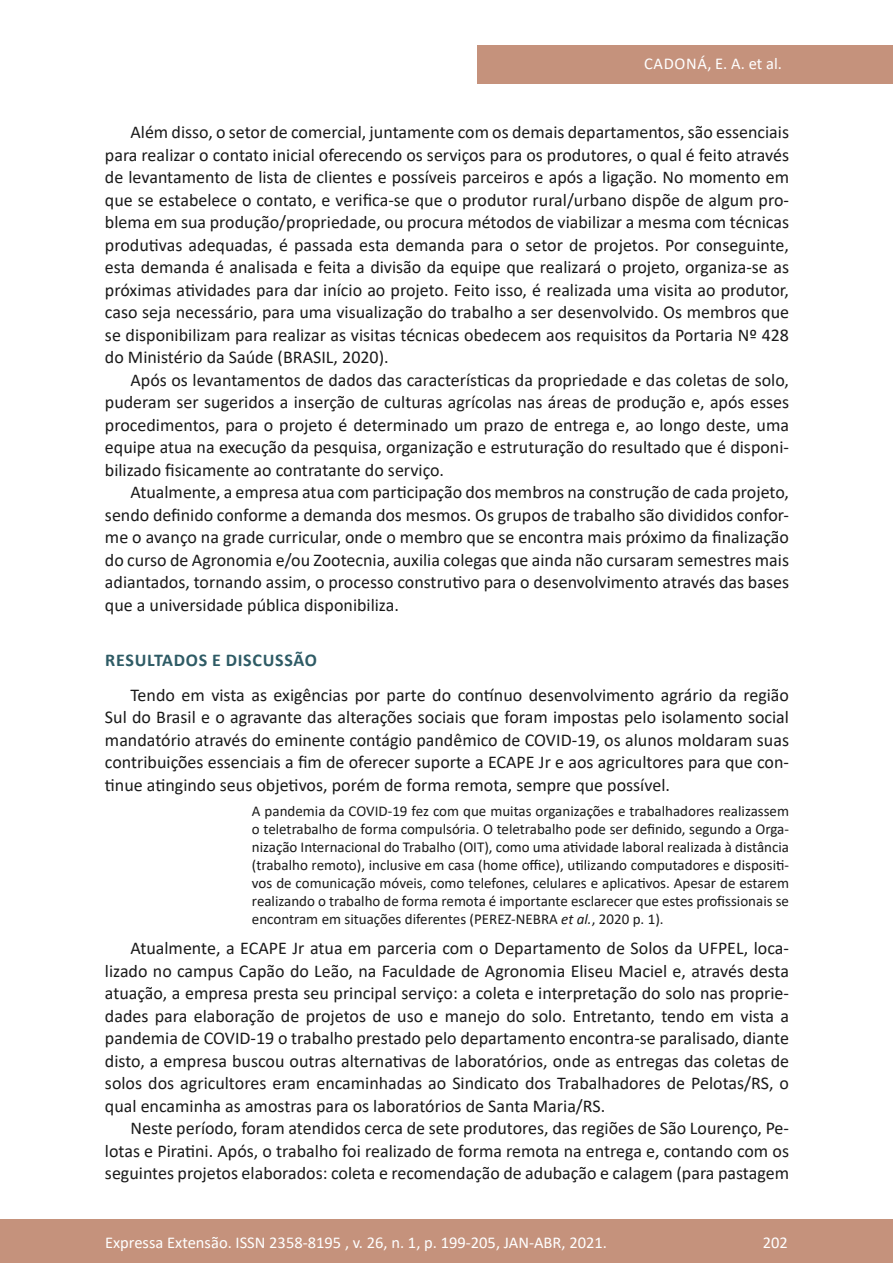
<style>
.page{position:relative;width:893px;height:1263px;background:#fff}
.page>*{position:absolute;margin:0;border:0;box-sizing:border-box;transform-origin:0 0}
.texto{font:18px/22.5px "Calibri";color:#1a1a1a;text-align:justify}
.subtitulo{font:700 18px "Calibri";letter-spacing:.04em;color:#2e5b65}
.t1{font:16.5px "Calibri";color:#fff}
.t2{font:16.5px "Calibri";letter-spacing:.04em;color:#fff}
.citação{font:15px/18px "Calibri";color:#1a1a1a;text-align:justify}
.s1{font-style:italic}
</style>
<div class="page">
<div style="left:0;top:1219px;width:893px;height:44px;background:#c5927c"></div>
<div style="left:477px;top:45px;width:416px;height:39px;background:#c5927c"></div>
<p class="t2" style="left:644px;top:52px;width:139px">CADONÁ, E. A. et al.</p>
<p class="texto" style="left:105px;top:120px;width:686px;text-indent:26px">Além disso, o setor de comercial, juntamente com os demais departamentos, são essenciais para realizar o contato inicial oferecendo os serviços para os produtores, o qual é feito através de levantamento de lista de clientes e possíveis parceiros e após a ligação. No momento em que se estabelece o contato, e verifica-se que o produtor rural/urbano dispõe de algum pro&shy;blema em sua produção/propriedade, ou procura métodos de viabilizar a mesma com técnicas produtivas adequadas, é passada esta demanda para o setor de projetos. Por conseguinte, esta demanda é analisada e feita a divisão da equipe que realizará o projeto, organiza-se as próximas atividades para dar início ao projeto. Feito isso, é realizada uma visita ao produtor, caso seja necessário, para uma visualização do trabalho a ser desenvolvido. Os membros que se disponibilizam para realizar as visitas técnicas obedecem aos requisitos da Portaria Nº 428 do Ministério da Saúde (BRASIL, 2020).</p>
<p class="texto" style="left:105px;top:368px;width:686px;text-indent:26px">Após os levantamentos de dados das características da propriedade e das coletas de solo, puderam ser sugeridos a inserção de culturas agrícolas nas áreas de produção e, após esses procedimentos, para o projeto é determinado um prazo de entrega e, ao longo deste, uma equipe atua na execução da pesquisa, organização e estruturação do resultado que é disponi&shy;bilizado fisicamente ao contratante do serviço.</p>
<p class="texto" style="left:105px;top:480px;width:686px;text-indent:26px">Atualmente, a empresa atua com participação dos membros na construção de cada projeto, sendo definido conforme a demanda dos mesmos. Os grupos de trabalho são divididos confor&shy;me o avanço na grade curricular, onde o membro que se encontra mais próximo da finalização do curso de Agronomia e/ou Zootecnia, auxilia colegas que ainda não cursaram semestres mais adiantados, tornando assim, o processo construtivo para o desenvolvimento através das bases que a universidade pública disponibiliza.</p>
<p class="subtitulo" style="left:105px;top:647px;width:213px">RESULTADOS E DISCUSSÃO</p>
<p class="texto" style="left:105px;top:683px;width:686px;text-indent:26px">Tendo em vista as exigências por parte do contínuo desenvolvimento agrário da região Sul do Brasil e o agravante das alterações sociais que foram impostas pelo isolamento social mandatório através do eminente contágio pandêmico de COVID-19, os alunos moldaram suas contribuições essenciais a fim de oferecer suporte a ECAPE Jr e aos agricultores para que con&shy;tinue atingindo seus objetivos, porém de forma remota, sempre que possível.</p>
<p class="citação" style="left:252px;top:802px;width:539px">A pandemia da COVID-19 fez com que muitas organizações e trabalhadores realizassem o teletrabalho de forma compulsória. O teletrabalho pode ser definido, segundo a Orga&shy;nização Internacional do Trabalho (OIT), como uma atividade laboral realizada à distância (trabalho remoto), inclusive em casa (home office), utilizando computadores e dispositi&shy;vos de comunicação móveis, como telefones, celulares e aplicativos. Apesar de estarem realizando o trabalho de forma remota é importante esclarecer que estes profissionais se encontram em situações diferentes (PEREZ-NEBRA <span class="s1">et al.</span>, 2020 p. 1).</p>
<p class="texto" style="left:105px;top:936px;width:686px;text-indent:26px">Atualmente, a ECAPE Jr atua em parceria com o Departamento de Solos da UFPEL, loca&shy;lizado no campus Capão do Leão, na Faculdade de Agronomia Eliseu Maciel e, através desta atuação, a empresa presta seu principal serviço: a coleta e interpretação do solo nas proprie&shy;dades para elaboração de projetos de uso e manejo do solo. Entretanto, tendo em vista a pandemia de COVID-19 o trabalho prestado pelo departamento encontra-se paralisado, diante disto, a empresa buscou outras alternativas de laboratórios, onde as entregas das coletas de solos dos agricultores eram encaminhadas ao Sindicato dos Trabalhadores de Pelotas/RS, o qual encaminha as amostras para os laboratórios de Santa Maria/RS.</p>
<p class="texto" style="left:105px;top:1116px;width:686px;text-indent:26px">Neste período, foram atendidos cerca de sete produtores, das regiões de São Lourenço, Pe&shy;lotas e Piratini. Após, o trabalho foi realizado de forma remota na entrega e, contando com os seguintes projetos elaborados: coleta e recomendação de adubação e calagem (para pastagem</p>
<p class="t1" style="left:105px;top:1230px;width:503px">Expressa Extensão. ISSN 2358-8195 , v. 26, n. 1, p. 199-205, JAN-ABR, 2021.</p>
<p class="t1" style="left:763px;top:1230px;width:27px">202</p>
</div>
